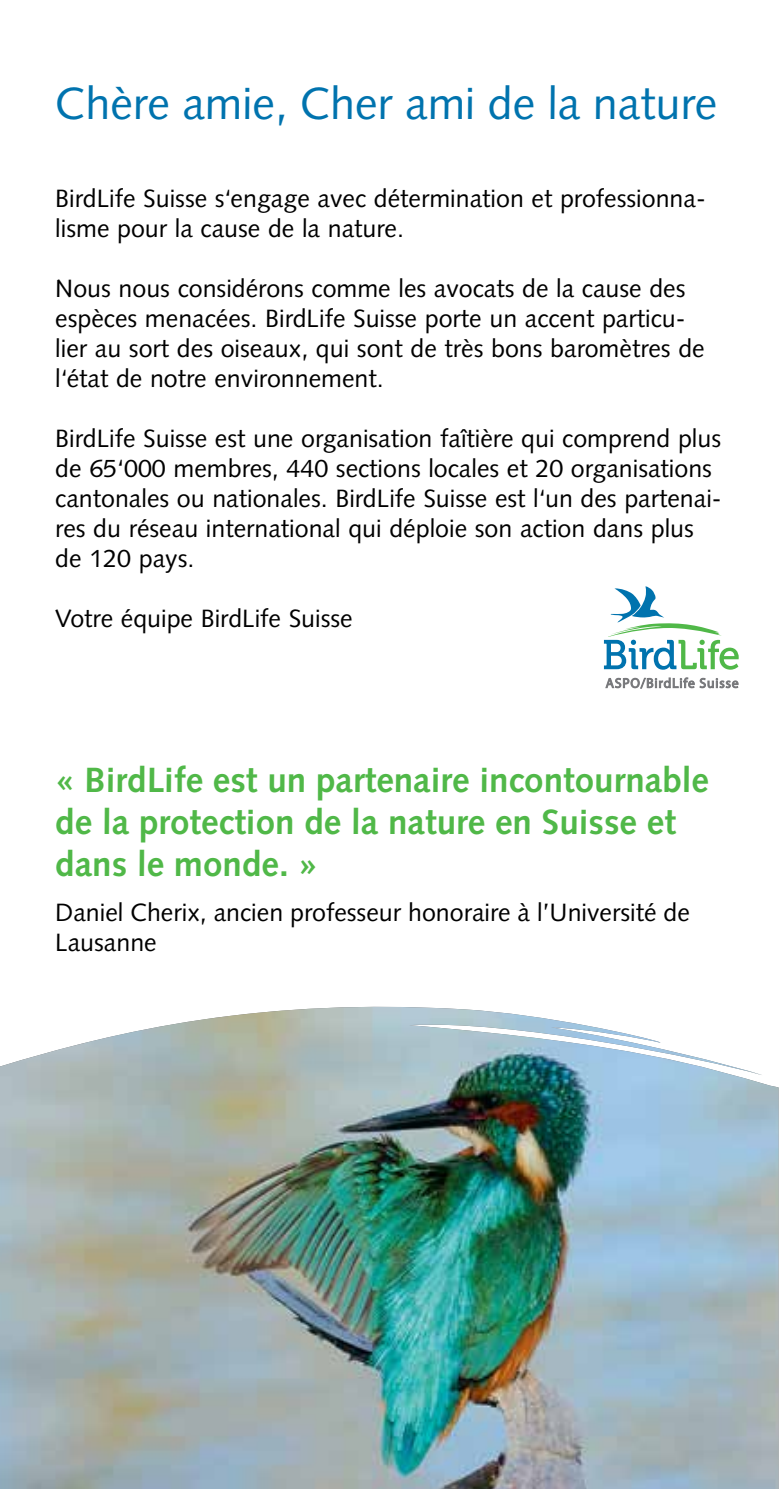
<style>
.page{position:relative;width:780px;height:1489px;background:#fff}
.page>*{position:absolute;margin:0;border:0;box-sizing:border-box;transform-origin:0 0}
.t1{font:45px "Syntax LT";color:#0073ae}
.t2{font:700 35px/42px "Syntax LT";color:#50b848}
.t3{font:25px/30px "Syntax LT";color:#000}
</style>
<div class="page">
<img style="left:0;top:1006px;width:778px;height:482px">
<svg style="left:604px;top:586px;width:135px;height:103px"></svg>
<h1 class="t1" style="left:55px;top:77px;width:663px">Chère amie, Cher ami de la nature</h1>
<p class="t3" style="left:55px;top:183px;width:652px">BirdLife Suisse s‘engage avec détermination et professionna&shy;lisme pour la cause de la nature.</p>
<p class="t3" style="left:55px;top:273px;width:651px">Nous nous considérons comme les avocats de la cause des espèces menacées. BirdLife Suisse porte un accent particu&shy;lier au sort des oiseaux, qui sont de très bons baromètres de l‘état de notre environnement.</p>
<p class="t3" style="left:55px;top:423px;width:667px">BirdLife Suisse est une organisation faîtière qui comprend plus de 65‘000 membres, 440 sections locales et 20 organisations cantonales ou nationales. BirdLife Suisse est l‘un des partenai&shy;res du réseau international qui déploie son action dans plus de 120 pays.</p>
<p class="t3" style="left:55px;top:603px;width:299px">Votre équipe BirdLife Suisse</p>
<h2 class="t2" style="left:55px;top:758px;width:655px">« BirdLife est un partenaire incontournable de la protection de la nature en Suisse et dans le monde. »</h2>
<p class="t3" style="left:55px;top:897px;width:636px">Daniel Cherix, ancien professeur honoraire à l’Université de<br>Lausanne</p>
</div>
